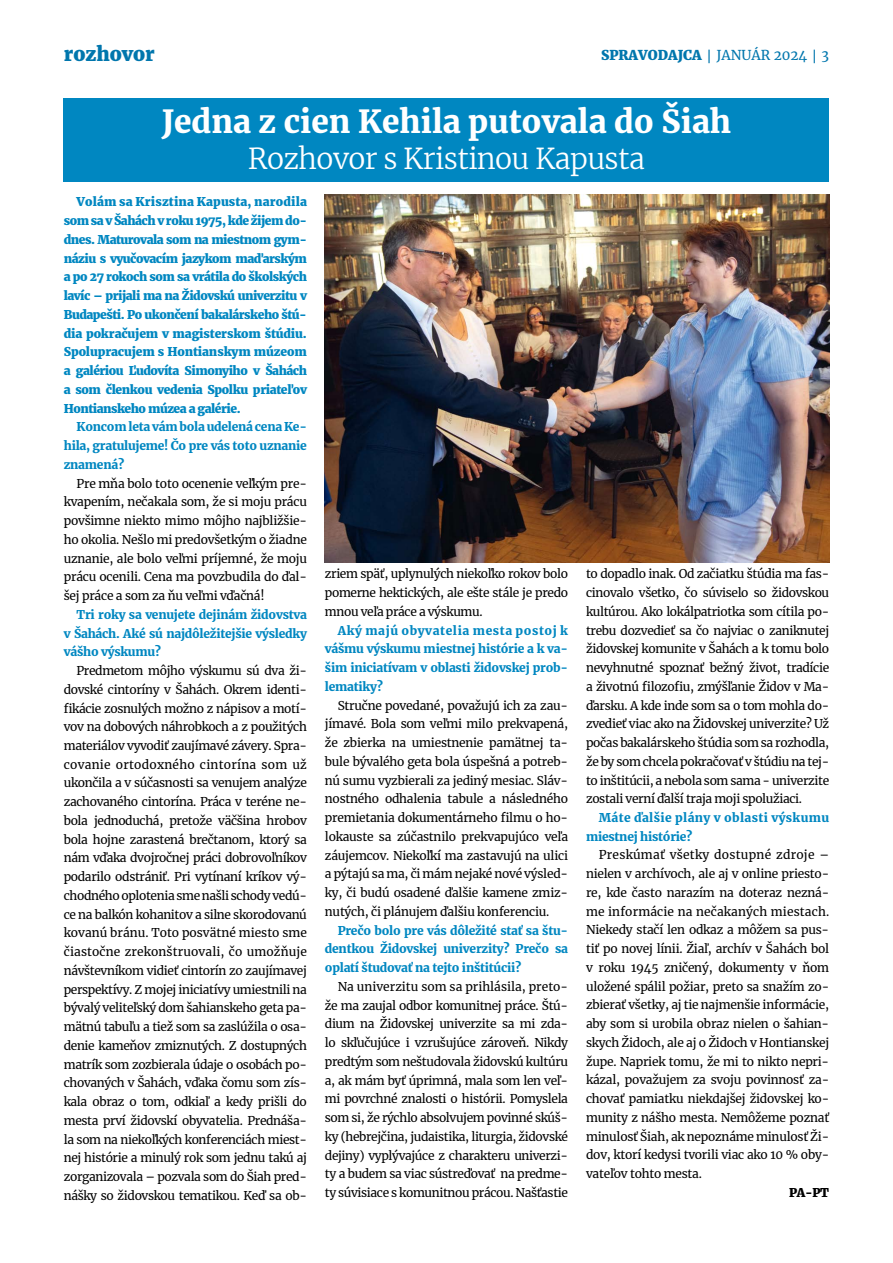
<style>
.page{position:relative;width:893px;height:1263px;background:#fff}
.page>*{position:absolute;margin:0;border:0;box-sizing:border-box;transform-origin:0 0}
.t1{font:900 31.5px "Merriweather";color:#fff}
.t2{font:300 28.5px "Merriweather";letter-spacing:-.02em;color:#fff}
.t3{font:800 19.5px "Merriweather";color:#0076ad}
.t4{font:800 13.5px "Merriweather";color:#0076ad}
.t5{font:12px/18.8px "Merriweather";letter-spacing:-.03em;color:#000;text-align:justify}
.t6{font:800 12px/18.8px "Merriweather";letter-spacing:-.03em;color:#0087c1;text-align:justify}
.t7{font:900 12px/18.8px "Merriweather";letter-spacing:-.02em;color:#0087c1;text-align:justify}
.t8{font:900 12px/18.8px "Merriweather";letter-spacing:.03em;color:#0087c1}
.t9{font:800 12px "Merriweather";color:#000}
.s1{font-family:"Open Sans";font-weight:600}
.s2{font-weight:400}
</style>
<div class="page">
<div style="left:64px;top:98px;width:765px;height:84px;background:#0087c1"></div>
<img style="left:325px;top:195px;width:504px;height:368px">
<h3 class="t3" style="left:64px;top:42px;width:92px">rozhovor</h3>
<p class="t4" style="left:601px;top:47px;width:230px">SPRAVODAJCA <span class="s1">|</span> <span class="s2">JANUÁR 2024</span> <span class="s1">|</span> <span class="s2">3</span></p>
<h1 class="t1" style="left:162px;top:100px;width:571px">Jedna z cien Kehila putovala do Šiah</h1>
<h2 class="t2" style="left:248px;top:139px;width:399px">Rozhovor s Kristinou Kapusta</h2>
<p class="t6" style="left:64px;top:193px;width:245px;text-indent:13px">Volám sa Krisztina Kapusta, narodila som sa v Šahách v roku 1975, kde žijem do&shy;dnes. Maturovala som na miestnom gym&shy;náziu s vyučovacím jazykom maďarským a po 27 rokoch som sa vrátila do školských lavíc – prijali ma na Židovskú univerzitu v Budapešti. Po ukončení bakalárskeho štú&shy;dia pokračujem v magisterskom štúdiu.<br>Spolupracujem s Hontianskym múzeom a galériou Ľudovíta Simonyiho v Šahách a som členkou vedenia Spolku priateľov Hontianskeho múzea a galérie.</p>
<p class="t7" style="left:64px;top:417px;width:245px;text-indent:13px">Koncom leta vám bola udelená cena Ke&shy;hila, gratulujeme! Čo pre vás toto uznanie znamená?</p>
<p class="t5" style="left:64px;top:473px;width:245px;text-indent:13px">Pre mňa bolo toto ocenenie veľkým pre&shy;kvapením, nečakala som, že si moju prácu povšimne niekto mimo môjho najbližšie&shy;ho okolia. Nešlo mi predovšetkým o žiadne uznanie, ale bolo veľmi príjemné, že moju prácu ocenili. Cena ma povzbudila do ďal&shy;šej práce a som za ňu veľmi vďačná!</p>
<p class="t7" style="left:64px;top:605px;width:245px;text-indent:13px">Tri roky sa venujete dejinám židovstva v Šahách. Aké sú najdôležitejšie výsledky vášho výskumu?</p>
<p class="t5" style="left:64px;top:661px;width:245px;text-indent:13px">Predmetom môjho výskumu sú dva ži&shy;dovské cintoríny v Šahách. Okrem identi&shy;fikácie zosnulých možno z nápisov a motí&shy;vov na dobových náhrobkoch a z použitých materiálov vyvodiť zaujímavé závery. Spra&shy;covanie ortodoxného cintorína som už ukončila a v súčasnosti sa venujem analýze zachovaného cintorína. Práca v teréne ne&shy;bola jednoduchá, pretože väčšina hrobov bola hojne zarastená brečtanom, ktorý sa nám vďaka dvojročnej práci dobrovoľníkov podarilo odstrániť. Pri vytínaní kríkov vý&shy;chodného oplotenia sme našli schody vedú&shy;ce na balkón kohanitov a silne skorodovanú kovanú bránu. Toto posvätné miesto sme čiastočne zrekonštruovali, čo umožňuje návštevníkom vidieť cintorín zo zaujímavej perspektívy. Z mojej iniciatívy umiestnili na bývalý veliteľský dom šahianskeho geta pa&shy;mätnú tabuľu a tiež som sa zaslúžila o osa&shy;denie kameňov zmiznutých. Z dostupných matrík som zozbierala údaje o osobách po&shy;chovaných v Šahách, vďaka čomu som zís&shy;kala obraz o tom, odkiaľ a kedy prišli do mesta prví židovskí obyvatelia. Prednáša&shy;la som na niekoľkých konferenciách miest&shy;nej histórie a minulý rok som jednu takú aj zorganizovala – pozvala som do Šiah pred&shy;nášky so židovskou tematikou. Keď sa ob-</p>
<p class="t5" style="left:325px;top:564px;width:245px">zriem späť, uplynulých niekoľko rokov bolo pomerne hektických, ale ešte stále je predo mnou veľa práce a výskumu.</p>
<p class="t7" style="left:325px;top:621px;width:245px;text-indent:13px">Aký majú obyvatelia mesta postoj k vášmu výskumu miestnej histórie a k va&shy;šim iniciatívam v oblasti židovskej prob&shy;lematiky?</p>
<p class="t5" style="left:325px;top:696px;width:245px;text-indent:13px">Stručne povedané, považujú ich za zau&shy;jímavé. Bola som veľmi milo prekvapená, že zbierka na umiestnenie pamätnej ta&shy;bule bývalého geta bola úspešná a potreb&shy;nú sumu vyzbierali za jediný mesiac. Sláv&shy;nostného odhalenia tabule a následného premietania dokumentárneho filmu o ho&shy;lokauste sa zúčastnilo prekvapujúco veľa záujemcov. Niekoľkí ma zastavujú na ulici a pýtajú sa ma, či mám nejaké nové výsled&shy;ky, či budú osadené ďalšie kamene zmiz&shy;nutých, či plánujem ďalšiu konferenciu.</p>
<p class="t7" style="left:325px;top:920px;width:245px;text-indent:13px">Prečo bolo pre vás dôležité stať sa štu&shy;dentkou Židovskej univerzity? Prečo sa oplatí študovať na tejto inštitúcii?</p>
<p class="t5" style="left:325px;top:977px;width:245px;text-indent:13px">Na univerzitu som sa prihlásila, preto&shy;že ma zaujal odbor komunitnej práce. Štú&shy;dium na Židovskej univerzite sa mi zda&shy;lo skľučujúce i vzrušujúce zároveň. Nikdy predtým som neštudovala židovskú kultúru a, ak mám byť úprimná, mala som len veľ&shy;mi povrchné znalosti o histórii. Pomyslela som si, že rýchlo absolvujem povinné skúš&shy;ky (hebrejčina, judaistika, liturgia, židovské dejiny) vyplývajúce z charakteru univerzi&shy;ty a budem sa viac sústreďovať na predme&shy;ty súvisiace s komunitnou prácou. Našťastie</p>
<p class="t5" style="left:586px;top:564px;width:245px">to dopadlo inak. Od začiatku štúdia ma fas&shy;cinovalo všetko, čo súviselo so židovskou kultúrou. Ako lokálpatriotka som cítila po&shy;trebu dozvedieť sa čo najviac o zaniknutej židovskej komunite v Šahách a k tomu bolo nevyhnutné spoznať bežný život, tradície a životnú filozofiu, zmýšľanie Židov v Ma&shy;ďarsku. A kde inde som sa o tom mohla do&shy;zvedieť viac ako na Židovskej univerzite? Už počas bakalárskeho štúdia som sa rozhodla, že by som chcela pokračovať v štúdiu na tej&shy;to inštitúcii, a nebola som sama - univerzite zostali verní ďalší traja moji spolužiaci.</p>
<p class="t8" style="left:586px;top:808px;width:245px;text-indent:13px">Máte ďalšie plány v oblasti výskumu miestnej histórie?</p>
<p class="t5" style="left:586px;top:845px;width:245px;text-indent:13px">Preskúmať všetky dostupné zdroje – nielen v archívoch, ale aj v online priesto&shy;re, kde často narazím na doteraz nezná&shy;me informácie na nečakaných miestach.<br>Niekedy stačí len odkaz a môžem sa pus&shy;tiť po novej línii. Žiaľ, archív v Šahách bol v roku 1945 zničený, dokumenty v ňom uložené spálil požiar, preto sa snažím zo&shy;zbierať všetky, aj tie najmenšie informácie, aby som si urobila obraz nielen o šahian&shy;skych Židoch, ale aj o Židoch v Hontianskej župe. Napriek tomu, že mi to nikto nepri&shy;kázal, považujem za svoju povinnosť za&shy;chovať pamiatku niekdajšej židovskej ko&shy;munity z nášho mesta. Nemôžeme poznať minulosť Šiah, ak nepoznáme minulosť Ži&shy;dov, ktorí kedysi tvorili viac ako 10 % oby&shy;vateľov tohto mesta.</p>
<p class="t9" style="left:789px;top:1185px;width:42px">PA-PT</p>
</div>
